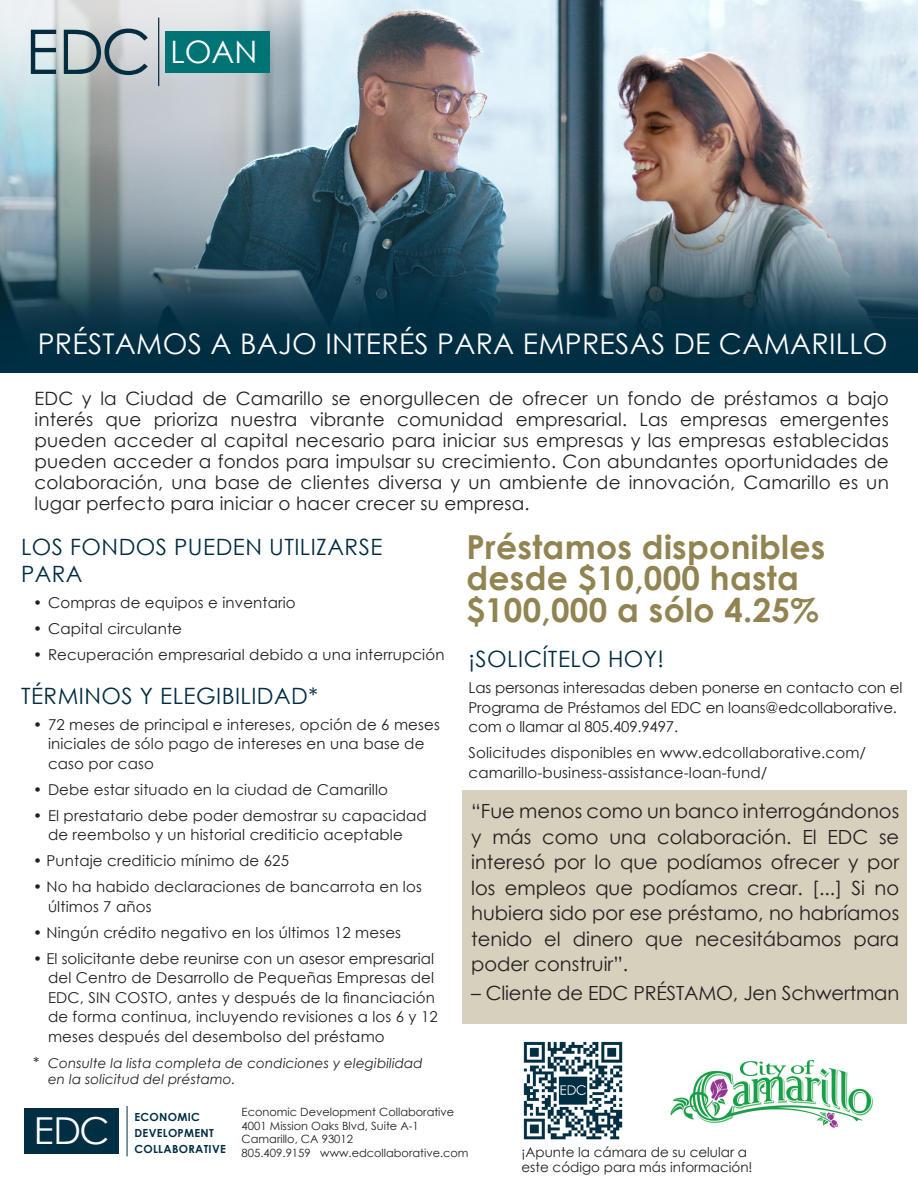
<style>
.page{position:relative;width:918px;height:1188px;background:#fff}
.page>*{position:absolute;margin:0;border:0;box-sizing:border-box;transform-origin:0 0}
.t1{font:37.2px "Century Gothic";color:#fff}
.bullets{font:700 33px/31.5px "Century Gothic";letter-spacing:.01em;color:#918451}
.t2{font:30.9px "Century Gothic";color:#fff}
.t3{font:28.5px "Century Gothic";letter-spacing:.01em;color:#fff}
.subhead{font:22.5px/27px "Century Gothic";letter-spacing:.02em;color:#002d41}
.bullets-2{font:22.5px "Century Gothic";letter-spacing:.02em;color:#002d41}
.body{font:19.5px/25.5px "Century Gothic";color:#231f20;text-align:justify}
.body-2{font:18.3px/21px "Century Gothic";letter-spacing:.01em;color:#231f20;text-align:justify}
.bullets-3{font:15px/19.5px "Century Gothic";letter-spacing:.01em;color:#231f20}
.body-3{font:15px/19.5px "Century Gothic";letter-spacing:-.01em;color:#231f20}
.body-4{font:15px/19.5px "Century Gothic";letter-spacing:.01em;color:#231f20}
.bullets-4{font:italic 13.5px/16.5px "Century Gothic";letter-spacing:.01em;color:#231f20}
.bullets-5{font:13.5px/15px "Century Gothic";color:#231f20}
.t4{font:11.4px/13.6px "Century Gothic";color:#231f20}
.t5{font:700 11.1px/15.9px "Century Gothic";letter-spacing:.025em;color:#002f44}
.s1{font-style:normal;font-size:15px}
</style>
<div class="page">
<img style="left:0;top:0;width:918px;height:20px">
<img style="left:0;top:20px;width:918px;height:353px">
<img style="left:670px;top:1059px;width:203px;height:70px">
<div style="left:165px;top:31px;width:104px;height:42px;background:#007475"></div>
<svg style="left:31px;top:30px;width:25px;height:44px"></svg>
<svg style="left:64px;top:29px;width:84px;height:46px;background:#98a5aa"></svg>
<hr style="left:158px;top:18px;width:1px;height:68px;background:#052d41">
<div style="left:25px;top:1109px;width:94px;height:45px;background:#002f44"></div>
<hr style="left:127px;top:1106px;width:1px;height:50px;background:#002f44">
<div style="left:462px;top:791px;width:445px;height:233px;background:#d6d0bc"></div>
<img style="left:523px;top:1041px;width:100px;height:99px">
<p class="t2" style="left:170px;top:30px;width:88px">LOAN</p>
<p class="t3" style="left:38px;top:324px;width:851px">PRÉSTAMOS A BAJO INTERÉS PARA EMPRESAS DE CAMARILLO</p>
<p class="body-2" style="left:35px;top:387px;width:856px">EDC y la Ciudad de Camarillo se enorgullecen de ofrecer un fondo de préstamos a bajo interés que prioriza nuestra vibrante comunidad empresarial. Las empresas emergentes pueden acceder al capital necesario para iniciar sus empresas y las empresas establecidas pueden acceder a fondos para impulsar su crecimiento. Con abundantes oportunidades de colaboración, una base de clientes diversa y un ambiente de innovación, Camarillo es un lugar perfecto para iniciar o hacer crecer su empresa.</p>
<p class="subhead" style="left:21px;top:533px;width:363px">LOS FONDOS PUEDEN UTILIZARSE<br>PARA</p>
<p class="bullets-3" style="left:33px;top:593px;width:264px">• Compras de equipos e inventario</p>
<p class="bullets-3" style="left:33px;top:619px;width:150px">• Capital circulante</p>
<p class="bullets-3" style="left:33px;top:645px;width:413px">• Recuperación empresarial debido a una interrupción</p>
<p class="bullets-2" style="left:21px;top:680px;width:299px">TÉRMINOS Y ELEGIBILIDAD*</p>
<p class="bullets-3" style="left:48px;top:714px;width:393px;text-indent:-15px">• 72 meses de principal e intereses, opción de 6 meses iniciales de sólo pago de intereses en una base de caso por caso</p>
<p class="bullets-3" style="left:33px;top:779px;width:357px">• Debe estar situado en la ciudad de Camarillo</p>
<p class="bullets-3" style="left:48px;top:805px;width:380px;text-indent:-15px">• El prestatario debe poder demostrar su capacidad de reembolso y un historial crediticio aceptable</p>
<p class="bullets-3" style="left:33px;top:851px;width:258px">• Puntaje crediticio mínimo de 625</p>
<p class="bullets-3" style="left:48px;top:877px;width:375px;text-indent:-15px">• No ha habido declaraciones de bancarrota en los últimos 7 años</p>
<p class="bullets-3" style="left:33px;top:922px;width:370px">• Ningún crédito negativo en los últimos 12 meses</p>
<p class="bullets-3" style="left:48px;top:948px;width:391px;text-indent:-15px">• El solicitante debe reunirse con un asesor empresarial del Centro de Desarrollo de Pequeñas Empresas del EDC, SIN COSTO, antes y después de la financiación de forma continua, incluyendo revisiones a los 6 y 12 meses después del desembolso del préstamo</p>
<p class="bullets-4" style="left:48px;top:1054px;width:376px;text-indent:-15px"><span class="s1">*</span> Consulte la lista completa de condiciones y elegibilidad en la solicitud del préstamo.</p>
<p class="t5" style="left:135px;top:1109px;width:81px">ECONOMIC<br>DEVELOPMENT</p>
<p class="bullets" style="left:466px;top:530px;width:361px">Préstamos disponibles desde $10,000 hasta $100,000 a sólo 4.25%</p>
<p class="subhead" style="left:469px;top:645px;width:197px">¡SOLICÍTELO HOY!</p>
<p class="body-3" style="left:469px;top:678px;width:435px">Las personas interesadas deben ponerse en contacto con el<br>Programa de Préstamos del EDC en loans@edcollaborative. com o llamar al 805.409.9497.</p>
<p class="body-4" style="left:469px;top:743px;width:399px">Solicitudes disponibles en www.edcollaborative.com/ camarillo-business-assistance-loan-fund/</p>
<p class="body" style="left:471px;top:798px;width:430px">“Fue menos como un banco interrogándonos y más como una colaboración. El EDC se interesó por lo que podíamos ofrecer y por los empleos que podíamos crear. [...] Si no hubiera sido por ese préstamo, no habríamos tenido el dinero que necesitábamos para poder construir”.</p>
<p class="body" style="left:471px;top:980px;width:430px">– Cliente de EDC PRÉSTAMO, Jen Schwertman</p>
<p class="t4" style="left:242px;top:1105px;width:214px">Economic Development Collaborative</p>
<p class="t4" style="left:242px;top:1119px;width:179px">4001 Mission Oaks Blvd, Suite A-1</p>
<p class="t4" style="left:242px;top:1132px;width:228px">Camarillo, CA 93012<br>805.409.9159 www.edcollaborative.com</p>
<p class="t1" style="left:34px;top:1105px;width:77px">EDC</p>
<p class="t5" style="left:135px;top:1141px;width:93px">COLLABORATIVE</p>
<p class="bullets-5" style="left:522px;top:1144px;width:233px">¡Apunte la cámara de su celular a este código para más información!</p>
</div>
